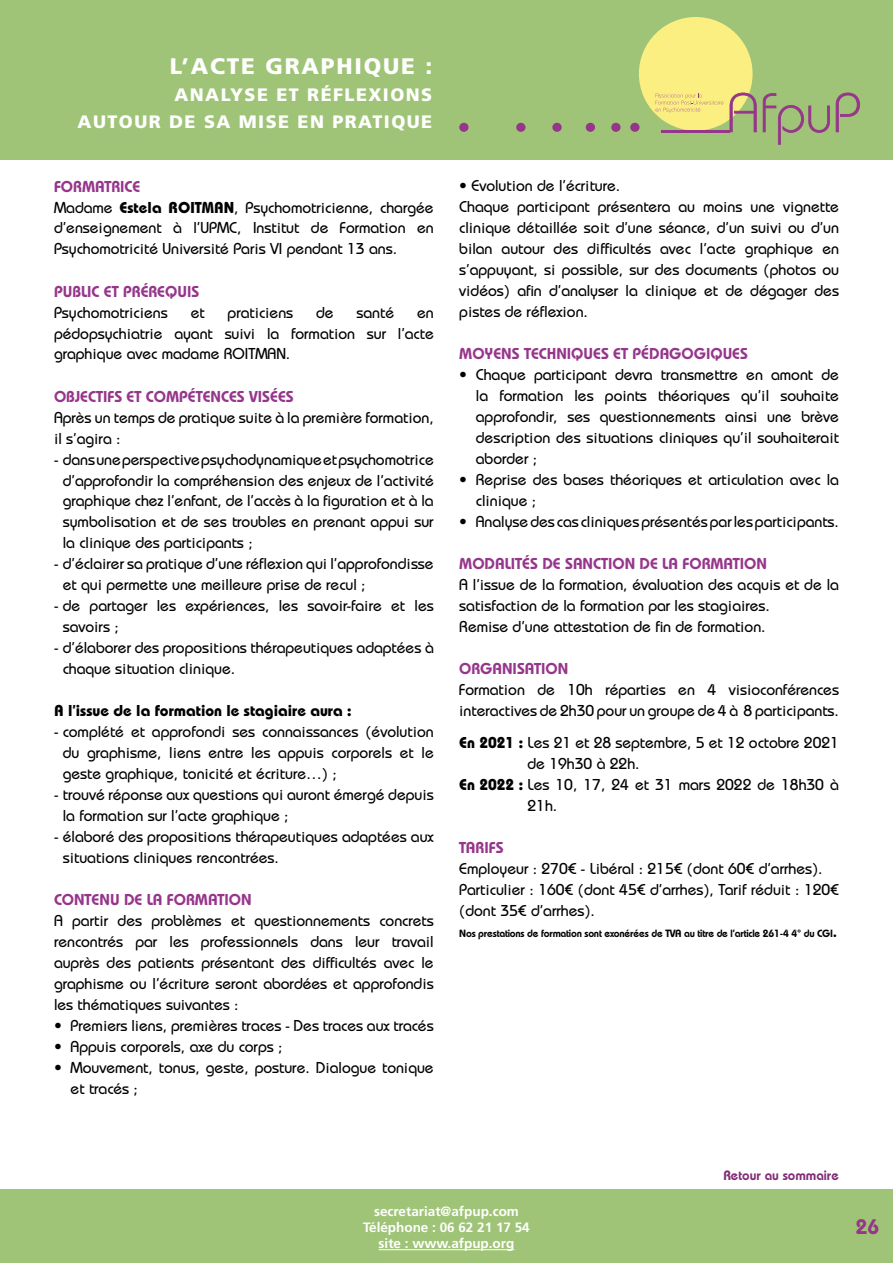
<style>
.page{position:relative;width:893px;height:1263px;background:#fff}
.page>*{position:absolute;margin:0;border:0;box-sizing:border-box;transform-origin:0 0}
.t1{font:900 22.5px "Frutiger LT Std";letter-spacing:.08em;color:#fff}
.t2{font:600 21px "Bauhaus Std";color:#96368b}
.t3{font:900 18px/27px "Frutiger LT Std";letter-spacing:.08em;color:#fff;text-align:right}
.t4{font:500 15.75px/21px "Bauhaus Std";color:#000}
.t5{font:600 15.75px "Bauhaus Std";color:#96368b}
.t6{font:700 15.75px "Bauhaus Std";color:#000}
.t7{font:700 13.5px/16.2px "Frutiger LT Std";color:#fff;text-align:center}
.t8{font:600 13.5px "Bauhaus Std";color:#812e77}
.t9{font:600 10.5px "Bauhaus Std";letter-spacing:-.02em;color:#000}
.s1{font-weight:600;color:#96368b}
.s2{font-weight:700}
.s3{font-size:15.75px}
</style>
<div class="page">
<div style="left:0;top:1189px;width:893px;height:74px;background:#9fc477"></div>
<hr style="left:379px;top:1249px;width:135px;height:1px;background:#fff">
<div style="left:0;top:0;width:893px;height:159px;background:#9fc477"></div>
<div style="left:639px;top:17px;width:114px;height:114px;background:#fbef82;border-radius:50%"></div>
<svg style="left:763px;top:93px;width:67px;height:52px"></svg>
<svg style="left:836px;top:93px;width:24px;height:39px"></svg>
<svg style="left:655px;top:93px;width:102px;height:39px"></svg>
<div style="left:611px;top:123px;width:10px;height:9px;border:3px solid #96368b;border-radius:50%"></div>
<div style="left:586px;top:123px;width:9px;height:9px;border:3px solid #96368b;border-radius:50%"></div>
<div style="left:552px;top:123px;width:10px;height:9px;border:3px solid #96368b;border-radius:50%"></div>
<div style="left:516px;top:123px;width:9px;height:9px;border:3px solid #96368b;border-radius:50%"></div>
<div style="left:459px;top:123px;width:10px;height:9px;border:3px solid #96368b;border-radius:50%"></div>
<div style="left:630px;top:123px;width:9px;height:9px;border:3px solid #96368b;border-radius:50%"></div>
<h1 class="t1" style="left:170px;top:52px;width:264px">L’ACTE GRAPHIQUE :</h1>
<p class="t3" style="left:78px;top:81px;width:356px">ANALYSE ET RÉFLEXIONS<br>AUTOUR DE SA MISE EN PRATIQUE</p>
<p class="t4" style="left:54px;top:175px;width:381px"><span class="s1">FORMATRICE<br></span>Madame <span class="s2">Estela ROITMAN</span>, Psychomotricienne, chargée d’enseignement à l’UPMC, Institut de Formation en Psychomotricité Université Paris VI pendant 13 ans.</p>
<p class="t5" style="left:54px;top:281px;width:147px">PUBLIC ET PRÉREQUIS</p>
<p class="t4" style="left:54px;top:301px;width:115px">Psychomotriciens</p>
<p class="t4" style="left:191px;top:301px;width:16px">et</p>
<p class="t4" style="left:228px;top:301px;width:67px">praticiens</p>
<p class="t4" style="left:316px;top:301px;width:19px">de</p>
<p class="t4" style="left:357px;top:301px;width:39px">santé</p>
<p class="t4" style="left:54px;top:301px;width:381px;text-align:justify;text-indent:363px">en pédopsychiatrie ayant suivi la formation sur l’acte graphique avec madame ROITMAN.</p>
<p class="t5" style="left:54px;top:386px;width:241px">OBJECTIFS ET COMPÉTENCES VISÉES</p>
<p class="t4" style="left:54px;top:406px;width:381px">Après un temps de pratique suite à la première formation, il s’agira :</p>
<p class="t4" style="left:63px;top:448px;width:372px;text-align:justify;text-indent:-9px">- dans une perspective psychodynamique et psychomotrice d’approfondir la compréhension des enjeux de l’activité graphique chez l’enfant, de l’accès à la figuration et à la symbolisation et de ses troubles en prenant appui sur la clinique des participants ;</p>
<p class="t4" style="left:63px;top:553px;width:372px;text-indent:-9px">- d’éclairer sa pratique d’une réflexion qui l’approfondisse et qui permette une meilleure prise de recul ;</p>
<p class="t4" style="left:63px;top:595px;width:372px;text-indent:-9px">- de partager les expériences, les savoir-faire et les savoirs ;</p>
<p class="t4" style="left:63px;top:637px;width:372px;text-indent:-9px">- d’élaborer des propositions thérapeutiques adaptées à chaque situation clinique.</p>
<p class="t6" style="left:54px;top:701px;width:299px">A l’issue de la formation le stagiaire aura :</p>
<p class="t4" style="left:63px;top:721px;width:372px;text-align:justify;text-indent:-9px">- complété et approfondi ses connaissances (évolution du graphisme, liens entre les appuis corporels et le geste graphique, tonicité et écriture…) ;</p>
<p class="t4" style="left:63px;top:784px;width:372px;text-indent:-9px">- trouvé réponse aux questions qui auront émergé depuis la formation sur l’acte graphique ;</p>
<p class="t4" style="left:63px;top:826px;width:372px;text-indent:-9px">- élaboré des propositions thérapeutiques adaptées aux situations cliniques rencontrées.</p>
<p class="t5" style="left:54px;top:890px;width:199px">CONTENU DE LA FORMATION</p>
<p class="t4" style="left:54px;top:910px;width:381px;text-align:justify">A partir des problèmes et questionnements concrets rencontrés par les professionnels dans leur travail auprès des patients présentant des difficultés avec le graphisme ou l’écriture seront abordées et approfondis les thématiques suivantes :</p>
<p class="t4" style="left:54px;top:1015px;width:381px">• Premiers liens, premières traces - Des traces aux tracés</p>
<p class="t4" style="left:54px;top:1036px;width:230px">• Appuis corporels, axe du corps ;</p>
<p class="t4" style="left:71px;top:1057px;width:365px;text-indent:-17px">• Mouvement, tonus, geste, posture. Dialogue tonique et tracés ;</p>
<p class="t4" style="left:459px;top:175px;width:381px">• Evolution de l’écriture.<br>Chaque participant présentera au moins une vignette clinique détaillée soit d’une séance, d’un suivi ou d’un bilan autour des difficultés avec l’acte graphique en s’appuyant, si possible, sur des documents (photos ou vidéos) afin d’analyser la clinique et de dégager des pistes de réflexion.</p>
<p class="t5" style="left:459px;top:344px;width:290px">MOYENS TECHNIQUES ET PÉDAGOGIQUES</p>
<p class="t4" style="left:476px;top:364px;width:365px;text-align:justify;text-indent:-17px">• Chaque participant devra transmettre en amont de la formation les points théoriques qu’il souhaite approfondir, ses questionnements ainsi une brève description des situations cliniques qu’il souhaiterait aborder ;</p>
<p class="t4" style="left:476px;top:469px;width:365px;text-indent:-17px">• Reprise des bases théoriques et articulation avec la clinique ;</p>
<p class="t4" style="left:459px;top:511px;width:381px">• Analyse des cas cliniques présentés par les participants.</p>
<p class="t5" style="left:459px;top:554px;width:309px">MODALITÉS DE SANCTION DE LA FORMATION</p>
<p class="t4" style="left:459px;top:574px;width:381px">A l’issue de la formation, évaluation des acquis et de la satisfaction de la formation par les stagiaires.<br>Remise d’une attestation de fin de formation.</p>
<p class="t5" style="left:459px;top:659px;width:111px">ORGANISATION</p>
<p class="t4" style="left:459px;top:679px;width:381px">Formation de 10h réparties en 4 visioconférences interactives de 2h30 pour un groupe de 4 à 8 participants.</p>
<p class="t4" style="left:459px;top:732px;width:381px"><span class="s2">En 2021 :</span> Les 21 et 28 septembre, 5 et 12 octobre 2021</p>
<p class="t4" style="left:528px;top:753px;width:114px">de 19h30 à 22h.</p>
<p class="t4" style="left:459px;top:774px;width:381px"><span class="s2">En 2022 :</span> Les 10, 17, 24 et 31 mars 2022 de 18h30 à</p>
<p class="t4" style="left:528px;top:795px;width:31px">21h.</p>
<p class="t5" style="left:459px;top:838px;width:46px">TARIFS</p>
<p class="t4" style="left:459px;top:858px;width:381px">Employeur : 270€ - Libéral : 215€ (dont 60€ d’arrhes).<br>Particulier : 160€ (dont 45€ d’arrhes), Tarif réduit : 120€ (dont 35€ d’arrhes).</p>
<p class="t9" style="left:459px;top:927px;width:379px">Nos prestations de formation sont exonérées de TVA au titre de l’article 261-4 4° du CGI<span class="s3">.</span></p>
<p class="t7" style="left:363px;top:1203px;width:168px">secretariat@afpup.com<br>Téléphone : 06 62 21 17 54 site : www.afpup.org</p>
<p class="t8" style="left:723px;top:1167px;width:117px">Retour au sommaire</p>
<h2 class="t2" style="left:856px;top:1214px;width:25px">26</h2>
</div>
